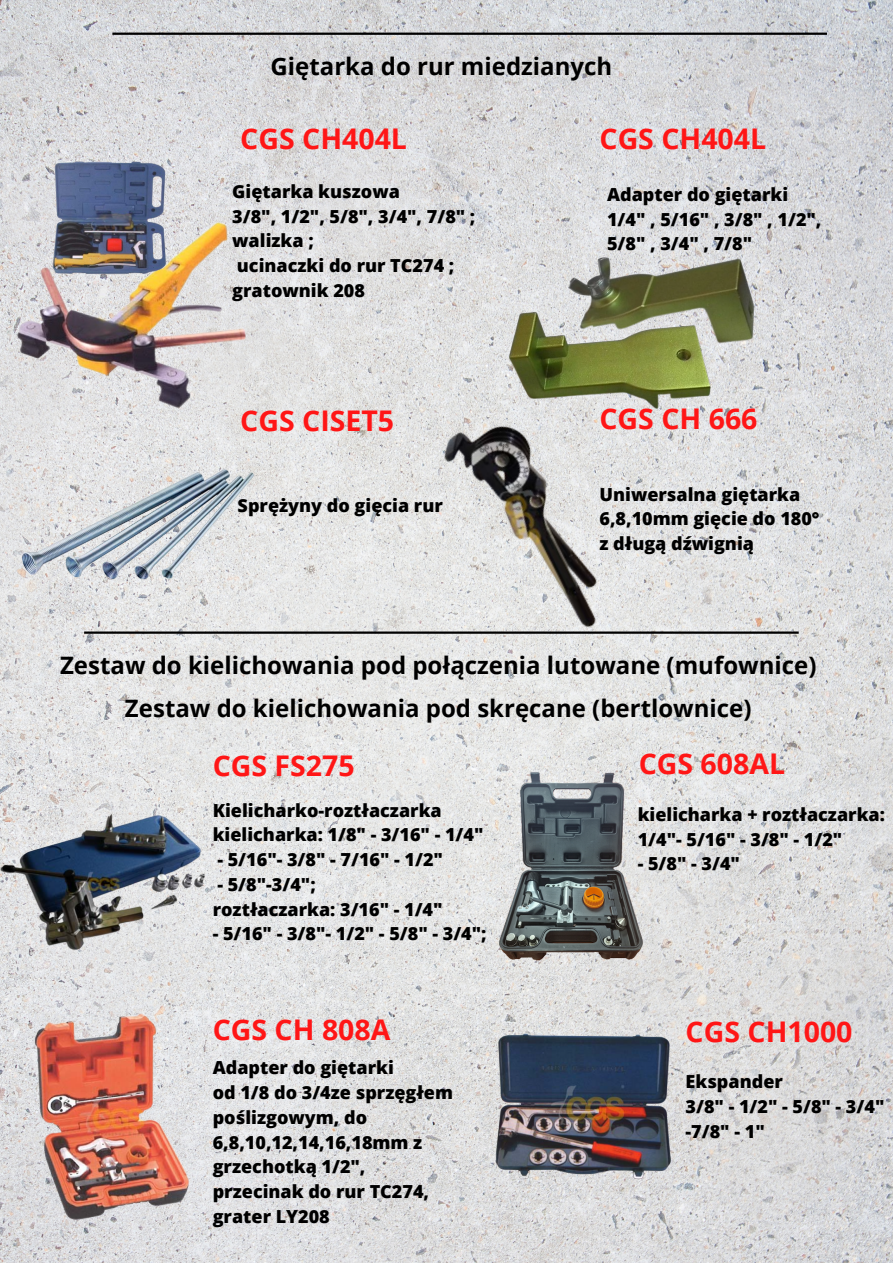
<style>
.page{position:relative;width:893px;height:1263px;background:#fff}
.page>*{position:absolute;margin:0;border:0;box-sizing:border-box;transform-origin:0 0}
.t1{font:700 28.5px "Open Sans";color:#ff1616}
.t2{font:700 24px "Open Sans";color:#000}
.t3{font:800 18px/24.8px "Open Sans";color:#000}
</style>
<div class="page">
<img style="left:0;top:0;width:893px;height:1263px">
<hr style="left:84px;top:631px;width:714px;height:3px;background:#000">
<img style="left:0;top:809px;width:232px;height:151px">
<img style="left:13px;top:421px;width:250px;height:233px">
<img style="left:376px;top:338px;width:289px;height:358px">
<img style="left:31px;top:1006px;width:163px;height:221px">
<img style="left:535px;top:249px;width:271px;height:235px">
<img style="left:497px;top:231px;width:219px;height:190px">
<img style="left:0;top:198px;width:297px;height:223px">
<img style="left:41px;top:155px;width:143px;height:126px">
<hr style="left:112px;top:33px;width:715px;height:2px;background:#000">
<img style="left:490px;top:765px;width:161px;height:202px">
<img style="left:471px;top:1025px;width:226px;height:172px">
<p class="t2" style="left:270px;top:49px;width:343px">Giętarka do rur miedzianych</p>
<p class="t1" style="left:240px;top:118px;width:168px">CGS CH404L</p>
<p class="t1" style="left:599px;top:118px;width:168px">CGS CH404L</p>
<p class="t3" style="left:232px;top:178px;width:169px">Giętarka kuszowa</p>
<p class="t3" style="left:232px;top:203px;width:244px">3/8", 1/2", 5/8", 3/4", 7/8" ;</p>
<p class="t3" style="left:232px;top:228px;width:83px">walizka ;</p>
<p class="t3" style="left:237px;top:253px;width:219px">ucinaczki do rur TC274 ;</p>
<p class="t3" style="left:232px;top:277px;width:134px">gratownik 208</p>
<p class="t3" style="left:607px;top:181px;width:183px">Adapter do giętarki</p>
<p class="t3" style="left:607px;top:206px;width:216px">1/4" , 5/16" , 3/8" , 1/2",<br>5/8" , 3/4" , 7/8"</p>
<p class="t1" style="left:240px;top:401px;width:155px">CGS CISET5</p>
<p class="t1" style="left:599px;top:398px;width:160px">CGS CH 666</p>
<p class="t3" style="left:238px;top:493px;width:207px">Sprężyny do gięcia rur</p>
<p class="t3" style="left:599px;top:481px;width:221px">Uniwersalna giętarka<br>6,8,10mm gięcie do 180°</p>
<p class="t3" style="left:599px;top:531px;width:156px">z długą dźwignią</p>
<p class="t2" style="left:60px;top:648px;width:758px">Zestaw do kielichowania pod połączenia lutowane (mufownice)</p>
<p class="t2" style="left:125px;top:691px;width:628px">Zestaw do kielichowania pod skręcane (bertlownice)</p>
<p class="t1" style="left:213px;top:746px;width:143px">CGS FS275</p>
<p class="t3" style="left:213px;top:797px;width:230px">Kielicharko-roztłaczarka</p>
<p class="t3" style="left:213px;top:822px;width:272px">kielicharka: 1/8" - 3/16" - 1/4"</p>
<p class="t3" style="left:217px;top:847px;width:227px">- 5/16"- 3/8" - 7/16" - 1/2"</p>
<p class="t3" style="left:217px;top:871px;width:100px">- 5/8"-3/4";</p>
<p class="t3" style="left:213px;top:896px;width:231px">roztłaczarka: 3/16" - 1/4"</p>
<p class="t3" style="left:213px;top:921px;width:275px">- 5/16" - 3/8"- 1/2" - 5/8" - 3/4";</p>
<p class="t1" style="left:213px;top:1009px;width:179px">CGS CH 808A</p>
<p class="t3" style="left:213px;top:1055px;width:183px">Adapter do giętarki</p>
<p class="t3" style="left:213px;top:1079px;width:242px">od 1/8 do 3/4ze sprzęgłem poślizgowym, do<br>6,8,10,12,14,16,18mm z grzechotką 1/2",</p>
<p class="t3" style="left:213px;top:1178px;width:218px">przecinak do rur TC274, grater LY208</p>
<p class="t1" style="left:638px;top:743px;width:148px">CGS 608AL</p>
<p class="t3" style="left:637px;top:801px;width:249px">kielicharka + roztłaczarka:</p>
<p class="t3" style="left:637px;top:826px;width:206px">1/4"- 5/16" - 3/8" - 1/2"</p>
<p class="t3" style="left:637px;top:851px;width:104px">- 5/8" - 3/4"</p>
<p class="t1" style="left:685px;top:1011px;width:168px">CGS CH1000</p>
<p class="t3" style="left:685px;top:1069px;width:99px">Ekspander</p>
<p class="t3" style="left:685px;top:1094px;width:200px">3/8" - 1/2" - 5/8" - 3/4"</p>
<p class="t3" style="left:685px;top:1118px;width:81px">-7/8" - 1"</p>
</div>
